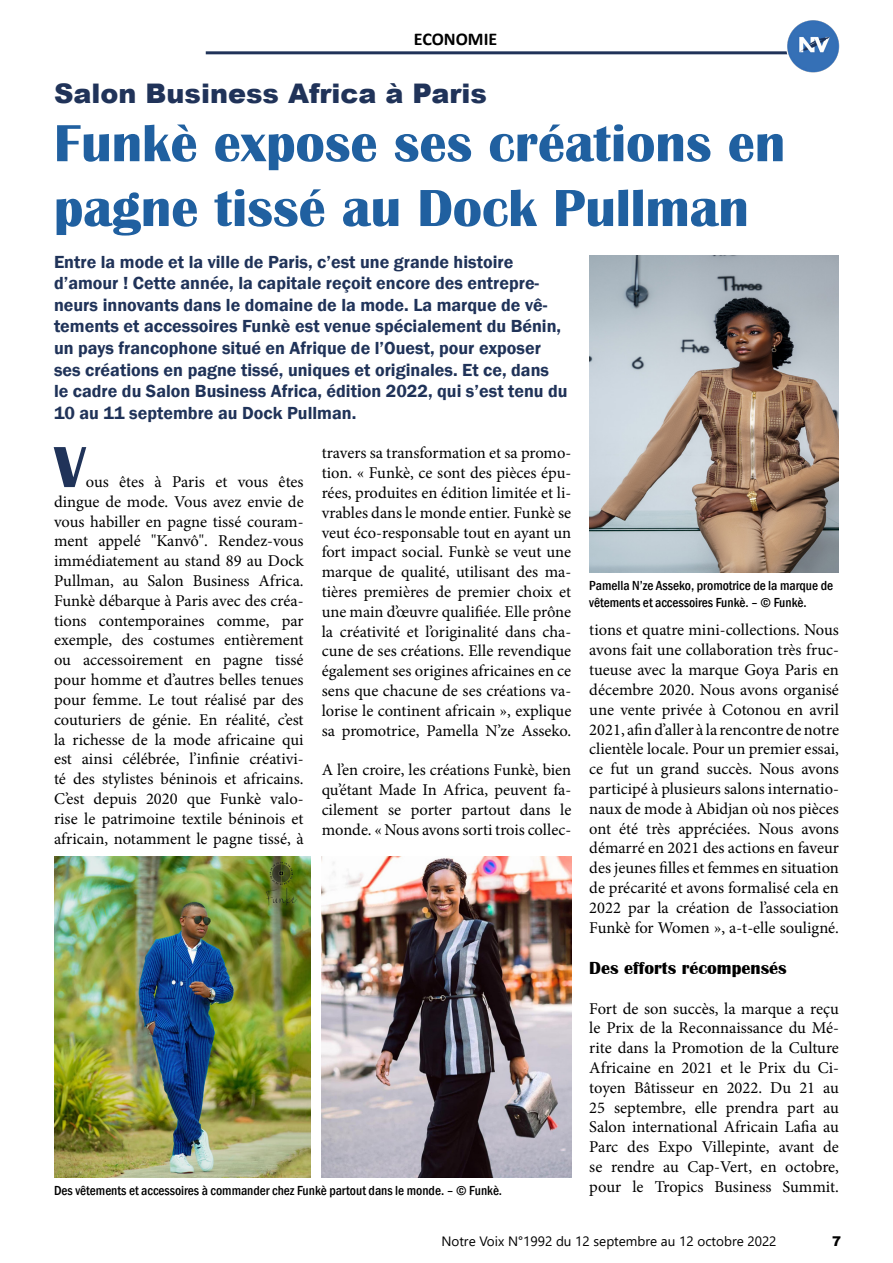
<style>
.page{position:relative;width:893px;height:1263px;background:#fff}
.page>*{position:absolute;margin:0;border:0;box-sizing:border-box;transform-origin:0 0}
.t1{font:700 60px "Britannic";color:#203359}
.t2{font:700 54px/64.8px "Britannic";color:#2060a0}
.t3{font:900 27px "Arial";color:#203359}
.t4{font:600 18px/21.6px "Franklin Gothic";color:#203359}
.t5{font:700 18px "Britannic";color:#000}
.t6{font:700 18px "Calibri";color:#000}
.t7{font:16.5px/19.8px "Minion Pro";color:#000;text-align:justify}
.t8{font:500 condensed 13.5px/16.2px "Franklin Gothic";color:#000}
.t9{font:13.5px "Segoe UI";color:#000}
.t10{font:900 13.5px "Arial";color:#000}
</style>
<div class="page">
<hr style="left:206px;top:51px;width:587px;height:3px;background:#203359">
<img style="left:786px;top:19px;width:54px;height:54px;border-radius:27px">
<img style="left:589px;top:255px;width:250px;height:317px">
<img style="left:54px;top:856px;width:256px;height:321px">
<img style="left:322px;top:856px;width:249px;height:322px">
<p class="t6" style="left:414px;top:26px;width:85px">ECONOMIE</p>
<p class="t3" style="left:54px;top:73px;width:435px">Salon Business Africa à Paris</p>
<p class="t2" style="left:54px;top:111px;width:733px">Funkè expose ses créations en pagne tissé au Dock Pullman</p>
<p class="t4" style="left:54px;top:251px;width:515px">Entre la mode et la ville de Paris, c’est une grande histoire d’amour ! Cette année, la capitale reçoit encore des entrepre&shy;neurs innovants dans le domaine de la mode. La marque de vê&shy;tements et accessoires Funkè est venue spécialement du Bénin, un pays francophone situé en Afrique de l’Ouest, pour exposer ses créations en pagne tissé, uniques et originales. Et ce, dans le cadre du Salon Business Africa, édition 2022, qui s’est tenu du 10 au 11 septembre au Dock Pullman.</p>
<p class="t1" style="left:54px;top:433px;width:33px">V</p>
<p class="t7" style="left:322px;top:443px;width:251px">travers sa transformation et sa promo&shy;tion. « Funkè, ce sont des pièces épu&shy;rées, produites en édition limitée et li&shy;vrables dans le monde entier. Funkè se veut éco-responsable tout en ayant un fort impact social. Funkè se veut une marque de qualité, utilisant des ma&shy;tières premières de premier choix et une main d’œuvre qualifiée. Elle prône la créativité et l’originalité dans cha&shy;cune de ses créations. Elle revendique également ses origines africaines en ce sens que chacune de ses créations va&shy;lorise le continent africain », explique sa promotrice, Pamella N’ze Asseko.</p>
<p class="t7" style="left:322px;top:760px;width:251px">A l’en croire, les créations Funkè, bien qu’étant Made In Africa, peuvent fa&shy;cilement se porter partout dans le monde. « Nous avons sorti trois collec-</p>
<p class="t7" style="left:54px;top:472px;width:251px;text-indent:32px">ous êtes à Paris et vous êtes dingue de mode. Vous avez envie de vous habiller en pagne tissé couram&shy;ment appelé "Kanvô". Rendez-vous immédiatement au stand 89 au Dock Pullman, au Salon Business Africa.<br>Funkè débarque à Paris avec des créa&shy;tions contemporaines comme, par exemple, des costumes entièrement ou accessoirement en pagne tissé pour homme et d’autres belles tenues pour femme. Le tout réalisé par des couturiers de génie. En réalité, c’est la richesse de la mode africaine qui est ainsi célébrée, l’infinie créativi&shy;té des stylistes béninois et africains.</p>
<p class="t7" style="left:54px;top:789px;width:251px">C’est depuis 2020 que Funkè valo&shy;rise le patrimoine textile béninois et africain, notamment le pagne tissé, à</p>
<p class="t8" style="left:589px;top:578px;width:245px">Pamella N’ze Asseko, promotrice de la marque de vêtements et accessoires Funkè. – © Funkè.</p>
<p class="t7" style="left:589px;top:620px;width:251px">tions et quatre mini-collections. Nous avons fait une collaboration très fruc&shy;tueuse avec la marque Goya Paris en décembre 2020. Nous avons organisé une vente privée à Cotonou en avril 2021, afin d’aller à la rencontre de notre clientèle locale. Pour un premier essai, ce fut un grand succès. Nous avons participé à plusieurs salons internatio&shy;naux de mode à Abidjan où nos pièces ont été très appréciées. Nous avons démarré en 2021 des actions en faveur des jeunes filles et femmes en situation de précarité et avons formalisé cela en 2022 par la création de l’association Funkè for Women », a-t-elle souligné.</p>
<p class="t5" style="left:589px;top:958px;width:199px">Des efforts récompensés</p>
<p class="t7" style="left:589px;top:998px;width:251px">Fort de son succès, la marque a reçu le Prix de la Reconnaissance du Mé&shy;rite dans la Promotion de la Culture Africaine en 2021 et le Prix du Ci&shy;toyen Bâtisseur en 2022. Du 21 au 25 septembre, elle prendra part au Salon international Africain Lafia au Parc des Expo Villepinte, avant de se rendre au Cap-Vert, en octobre,</p>
<p class="t8" style="left:54px;top:1182px;width:450px">Des vêtements et accessoires à commander chez Funkè partout dans le monde. – © Funkè.</p>
<p class="t7" style="left:589px;top:1177px;width:251px">pour le Tropics Business Summit.</p>
<p class="t9" style="left:441px;top:1229px;width:337px">Notre Voix N°1992 du 12 septembre au 12 octobre 2022</p>
<p class="t10" style="left:832px;top:1232px;width:11px">7</p>
</div>
